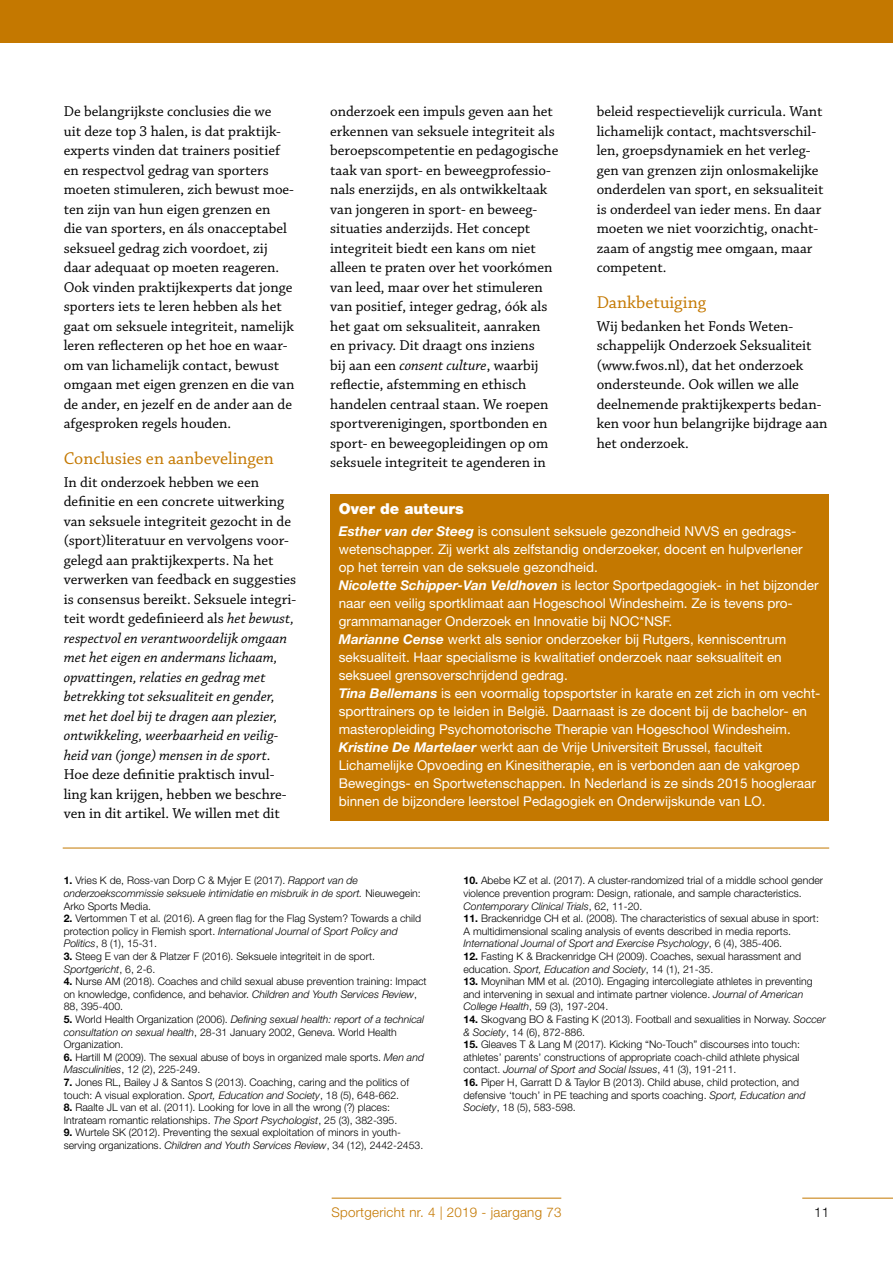
<style>
.page{position:relative;width:893px;height:1263px;background:#fff}
.page>*{position:absolute;margin:0;border:0;box-sizing:border-box;transform-origin:0 0}
.t1{font:18px "Chaparral Pro";color:#c47800}
.t2{font:15px/19.5px "Chaparral Pro";color:#000}
.t3{font:900 15px "Helvetica Neue LT Std";color:#fff}
.t4{font:13.5px/18px "Helvetica Neue LT Std";color:#fff}
.t5{font:300 13.35px "Helvetica Neue LT Std";letter-spacing:.02em;color:#c47800}
.t6{font:300 13.35px "Helvetica Neue LT Std";color:#000}
.t7{font:300 10.5px/12.6px "Helvetica Neue LT Std";color:#000}
.t8{font:italic 300 10.5px/12.6px "Helvetica Neue LT Std";color:#000}
.s1{font-style:italic}
.s2{font-weight:700;font-style:italic}
.s3{font-weight:700;font-style:normal}
.s4{font-style:normal}
.s5{font-weight:700}
</style>
<div class="page">
<div style="left:0;top:0;width:893px;height:43px;background:#c47800"></div>
<hr style="left:332px;top:1198px;width:229px;height:1px;background:#c47800">
<hr style="left:802px;top:1198px;width:91px;height:1px;background:#c47800">
<div style="left:330px;top:494px;width:499px;height:327px;background:#c47800"></div>
<hr style="left:63px;top:848px;width:766px;height:1px;background:#c47800">
<p class="t2" style="left:64px;top:102px;width:232px">De belangrijkste conclusies die we<br>uit deze top 3 halen, is dat praktijk&shy;experts vinden dat trainers positief en respectvol gedrag van sporters moeten stimuleren, zich bewust moe&shy;ten zijn van hun eigen grenzen en<br>die van sporters, en áls onacceptabel seksueel gedrag zich voordoet, zij daar adequaat op moeten reageren.<br>Ook vinden praktijkexperts dat jonge sporters iets te leren hebben als het gaat om seksuele integriteit, namelijk leren reflecteren op het hoe en waar&shy;om van lichamelijk contact, bewust omgaan met eigen grenzen en die van de ander, en jezelf en de ander aan de afgesproken regels houden.</p>
<p class="t1" style="left:64px;top:449px;width:212px">Conclusies en aanbevelingen</p>
<p class="t2" style="left:64px;top:473px;width:234px">In dit onderzoek hebben we een definitie en een concrete uitwerking van seksuele integriteit gezocht in de (sport)literatuur en vervolgens voor&shy;gelegd aan praktijkexperts. Na het verwerken van feedback en suggesties is consensus bereikt. Seksuele integri&shy;teit wordt gedefinieerd als <span class="s1">het bewust, respectvol en verantwoordelijk omgaan met het eigen en andermans lichaam, opvattingen, relaties en gedrag met betrekking tot seksualiteit en gender, met het doel bij te dragen aan plezier, ontwikkeling, weerbaarheid en veilig&shy;heid van (jonge) mensen in de sport.</span></p>
<p class="t2" style="left:64px;top:765px;width:224px">Hoe deze definitie praktisch invul&shy;ling kan krijgen, hebben we beschre&shy;ven in dit artikel. We willen met dit</p>
<p class="t2" style="left:330px;top:102px;width:230px">onderzoek een impuls geven aan het erkennen van seksuele integriteit als beroepscompetentie en pedagogische taak van sport- en beweegprofessio&shy;nals enerzijds, en als ontwikkeltaak van jongeren in sport- en beweeg&shy;situaties anderzijds. Het concept integriteit biedt een kans om niet alleen te praten over het voorkómen van leed, maar over het stimuleren van positief, integer gedrag, óók als het gaat om seksualiteit, aanraken en privacy. Dit draagt ons inziens<br>bij aan een <span class="s1">consent culture</span>, waarbij reflectie, afstemming en ethisch handelen centraal staan. We roepen sportverenigingen, sportbonden en sport- en beweegopleidingen op om seksuele integriteit te agenderen in</p>
<p class="t2" style="left:597px;top:102px;width:228px">beleid respectievelijk curricula. Want lichamelijk contact, machtsverschil&shy;len, groepsdynamiek en het verleg&shy;gen van grenzen zijn onlosmakelijke onderdelen van sport, en seksualiteit is onderdeel van ieder mens. En daar moeten we niet voorzichtig, onacht&shy;zaam of angstig mee omgaan, maar competent.</p>
<p class="t1" style="left:597px;top:293px;width:111px">Dankbetuiging</p>
<p class="t2" style="left:597px;top:317px;width:232px">Wij bedanken het Fonds Weten&shy;schappelijk Onderzoek Seksualiteit (www.fwos.nl), dat het onderzoek ondersteunde. Ook willen we alle deelnemende praktijkexperts bedan&shy;ken voor hun belangrijke bijdrage aan het onderzoek.</p>
<p class="t3" style="left:339px;top:499px;width:127px">Over de auteurs</p>
<p class="t4" style="left:339px;top:522px;width:483px"><span class="s2">Esther van der Steeg</span> is consulent seksuele gezondheid NVVS en gedrags&shy;wetenschapper. Zij werkt als zelfstandig onderzoeker, docent en hulpverlener op het terrein van de seksuele gezondheid.<br><span class="s2">Nicolette Schipper-Van Veldhoven</span> is lector Sportpedagogiek- in het bijzonder naar een veilig sportklimaat aan Hogeschool Windesheim. Ze is tevens pro&shy;grammamanager Onderzoek en Innovatie bij NOC*NSF.<br><span class="s2">Marianne Cense</span> werkt als senior onderzoeker bij Rutgers, kenniscentrum seksualiteit. Haar specialisme is kwalitatief onderzoek naar seksualiteit en seksueel grensoverschrijdend gedrag.<br><span class="s2">Tina Bellemans</span> is een voormalig topsportster in karate en zet zich in om vecht&shy;sporttrainers op te leiden in België. Daarnaast is ze docent bij de bachelor- en masteropleiding Psychomotorische Therapie van Hogeschool Windesheim.<br><span class="s2">Kristine De Martelaer</span> werkt aan de Vrije Universiteit Brussel, faculteit Lichamelijke Opvoeding en Kinesitherapie, en is verbonden aan de vakgroep Bewegings- en Sportwetenschappen. In Nederland is ze sinds 2015 hoogleraar binnen de bijzondere leerstoel Pedagogiek en Onderwijskunde van LO.</p>
<p class="t8" style="left:64px;top:874px;width:359px"><span class="s3">1.</span> <span class="s4">Vries K de, Ross-van Dorp C &amp; Myjer E (2017).</span> Rapport van de onderzoekscommissie seksuele intimidatie en misbruik in de sport. <span class="s4">Nieuwegein:<br>Arko Sports Media.</span></p>
<p class="t7" style="left:64px;top:912px;width:359px"><span class="s5">2.</span> Vertommen T et al. (2016). A green flag for the Flag System? Towards a child protection policy in Flemish sport. <span class="s1">International Journal of Sport Policy and<br>Politics</span>, 8 (1), 15-31.</p>
<p class="t7" style="left:64px;top:950px;width:313px"><span class="s5">3.</span> Steeg E van der &amp; Platzer F (2016). Seksuele integriteit in de sport.<br><span class="s1">Sportgericht</span>, 6, 2-6.</p>
<p class="t7" style="left:64px;top:975px;width:364px"><span class="s5">4.</span> Nurse AM (2018). Coaches and child sexual abuse prevention training: Impact on knowledge, confidence, and behavior. <span class="s1">Children and Youth Services Review</span>,<br>88, 395-400.</p>
<p class="t7" style="left:64px;top:1013px;width:362px"><span class="s5">5.</span> World Health Organization (2006). <span class="s1">Defining sexual health: report of a technical consultation on sexual health</span>, 28-31 January 2002, Geneva. World Health<br>Organization.</p>
<p class="t7" style="left:64px;top:1050px;width:362px"><span class="s5">6.</span> Hartill M (2009). The sexual abuse of boys in organized male sports. <span class="s1">Men and<br>Masculinities</span>, 12 (2), 225-249.</p>
<p class="t7" style="left:64px;top:1076px;width:347px"><span class="s5">7.</span> Jones RL, Bailey J &amp; Santos S (2013). Coaching, caring and the politics of touch: A visual exploration. <span class="s1">Sport, Education and Society</span>, 18 (5), 648-662.</p>
<p class="t7" style="left:64px;top:1101px;width:335px"><span class="s5">8.</span> Raalte JL van et al. (2011). Looking for love in all the wrong (?) places:<br>Intrateam romantic relationships. <span class="s1">The Sport Psychologist</span>, 25 (3), 382-395.</p>
<p class="t7" style="left:64px;top:1126px;width:361px"><span class="s5">9.</span> Wurtele SK (2012). Preventing the sexual exploitation of minors in youth&shy;serving organizations. <span class="s1">Children and Youth Services Review</span>, 34 (12), 2442-2453.</p>
<p class="t7" style="left:463px;top:874px;width:361px"><span class="s5">10.</span> Abebe KZ et al. (2017). A cluster-randomized trial of a middle school gender violence prevention program: Design, rationale, and sample characteristics.<br><span class="s1">Contemporary Clinical Trials</span>, 62, 11-20.</p>
<p class="t7" style="left:463px;top:912px;width:357px"><span class="s5">11.</span> Brackenridge CH et al. (2008). The characteristics of sexual abuse in sport:<br>A multidimensional scaling analysis of events described in media reports.<br><span class="s1">International Journal of Sport and Exercise Psychology</span>, 6 (4), 385-406.</p>
<p class="t7" style="left:463px;top:950px;width:339px"><span class="s5">12.</span> Fasting K &amp; Brackenridge CH (2009). Coaches, sexual harassment and education. <span class="s1">Sport, Education and Society</span>, 14 (1), 21-35.</p>
<p class="t7" style="left:463px;top:975px;width:351px"><span class="s5">13.</span> Moynihan MM et al. (2010). Engaging intercollegiate athletes in preventing and intervening in sexual and intimate partner violence. <span class="s1">Journal of American<br>College Health</span>, 59 (3), 197-204.</p>
<p class="t7" style="left:463px;top:1013px;width:364px"><span class="s5">14.</span> Skogvang BO &amp; Fasting K (2013). Football and sexualities in Norway. <span class="s1">Soccer &amp; Society</span>, 14 (6), 872-886.</p>
<p class="t7" style="left:463px;top:1038px;width:338px;text-align:justify"><span class="s5">15.</span> Gleaves T &amp; Lang M (2017). Kicking “No-Touch” discourses into touch: athletes’ parents’ constructions of appropriate coach-child athlete physical contact. <span class="s1">Journal of Sport and Social Issues</span>, 41 (3), 191-211.</p>
<p class="t7" style="left:463px;top:1076px;width:343px"><span class="s5">16.</span> Piper H, Garratt D &amp; Taylor B (2013). Child abuse, child protection, and defensive ‘touch’ in PE teaching and sports coaching. <span class="s1">Sport, Education and<br>Society</span>, 18 (5), 583-598.</p>
<p class="t5" style="left:331px;top:1204px;width:232px">Sportgericht nr. 4 | 2019 - jaargang 73</p>
<p class="t6" style="left:814px;top:1204px;width:17px">11</p>
</div>
